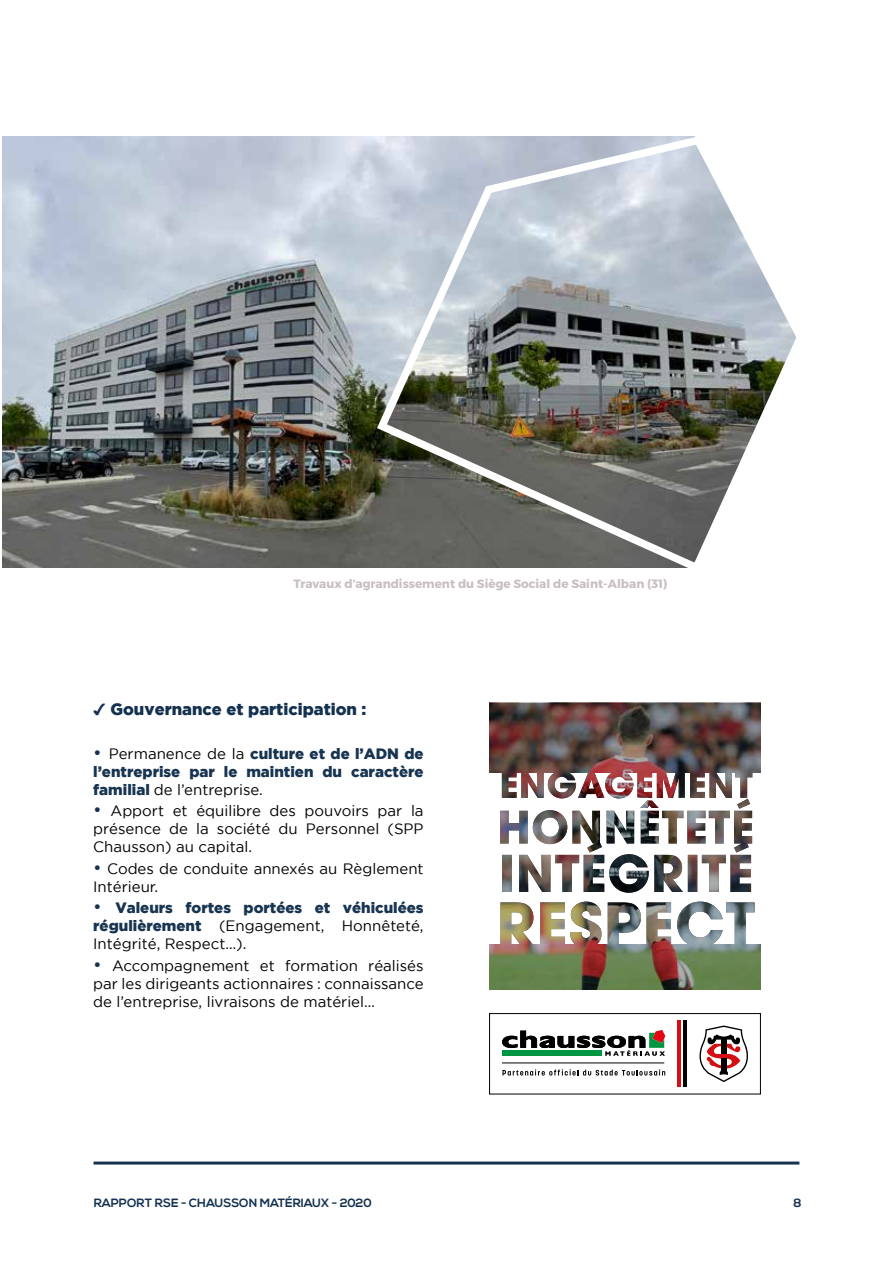
<style>
.page{position:relative;width:893px;height:1263px;background:#fff}
.page>*{position:absolute;margin:0;border:0;box-sizing:border-box;transform-origin:0 0}
.t1{font:900 16.5px "Gotham";color:#143250}
.t2{font:15px/18px "Gotham";color:#000;text-align:justify}
.t3{font:900 15px/18px "Gotham";color:#173451;text-align:justify}
.t4{font:700 12px "Montserrat";color:#c7bec1}
.t5{font:700 12px "Nexa";color:#143250}
.s1{font-family:"Arial Unicode MS";font-weight:400;font-size:15px}
.s2{font-weight:400;font-size:18px;color:#153350}
.s3{font-weight:400;color:#000}
.s4{font-size:18px;color:#153350}
</style>
<div class="page">
<img style="left:2px;top:136px;width:370px;height:431px">
<svg style="left:372px;top:136px;width:424px;height:432px"></svg>
<hr style="left:94px;top:1161px;width:705px;height:3px;background:#153350">
<svg style="left:500px;top:902px;width:65px;height:42px"></svg>
<img style="left:570px;top:901px;width:185px;height:43px">
<img style="left:500px;top:772px;width:252px;height:121px">
<img style="left:502px;top:772px;width:250px;height:26px">
<img style="left:489px;top:703px;width:272px;height:69px">
<img style="left:489px;top:944px;width:272px;height:46px">
<svg style="left:699px;top:1025px;width:49px;height:57px"></svg>
<div style="left:721px;top:1039px;width:6px;height:15px;background:#000"></div>
<div style="left:721px;top:1059px;width:6px;height:12px;background:#000"></div>
<div style="left:489px;top:1013px;width:272px;height:81px;border:1px solid #000"></div>
<hr style="left:683px;top:1020px;width:4px;height:67px;background:#020203">
<hr style="left:677px;top:1020px;width:4px;height:67px;background:#d40f14">
<svg style="left:502px;top:1069px;width:163px;height:6px"></svg>
<svg style="left:502px;top:1030px;width:163px;height:26px"></svg>
<hr style="left:502px;top:1062px;width:162px;height:1px;background:#000">
<p class="t4" style="left:293px;top:577px;width:375px">Travaux d’agrandissement du Siège Social de Saint-Alban (31)</p>
<p class="t1" style="left:93px;top:700px;width:275px"><span class="s1">✔</span> Gouvernance et participation :</p>
<p class="t3" style="left:93px;top:744px;width:332px"><span class="s2">•</span> <span class="s3">Permanence de la</span> culture et de l’ADN de l’entreprise par le maintien du caractère familial <span class="s3">de l’entreprise.</span></p>
<p class="t2" style="left:93px;top:802px;width:332px"><span class="s4">•</span> Apport et équilibre des pouvoirs par la présence de la société du Personnel (SPP Chausson) au capital.</p>
<p class="t2" style="left:93px;top:859px;width:332px"><span class="s4">•</span> Codes de conduite annexés au Règlement<br>Intérieur.</p>
<p class="t3" style="left:93px;top:899px;width:332px"><span class="s2">•</span> Valeurs fortes portées et véhiculées régulièrement <span class="s3">(Engagement, Honnêteté, Intégrité, Respect…).</span></p>
<p class="t2" style="left:93px;top:956px;width:332px"><span class="s4">•</span> Accompagnement et formation réalisés par les dirigeants actionnaires : connaissance de l’entreprise, livraisons de matériel…</p>
<p class="t5" style="left:94px;top:1196px;width:279px">RAPPORT RSE - CHAUSSON MATÉRIAUX - 2020</p>
<p class="t5" style="left:793px;top:1196px;width:10px">8</p>
</div>
